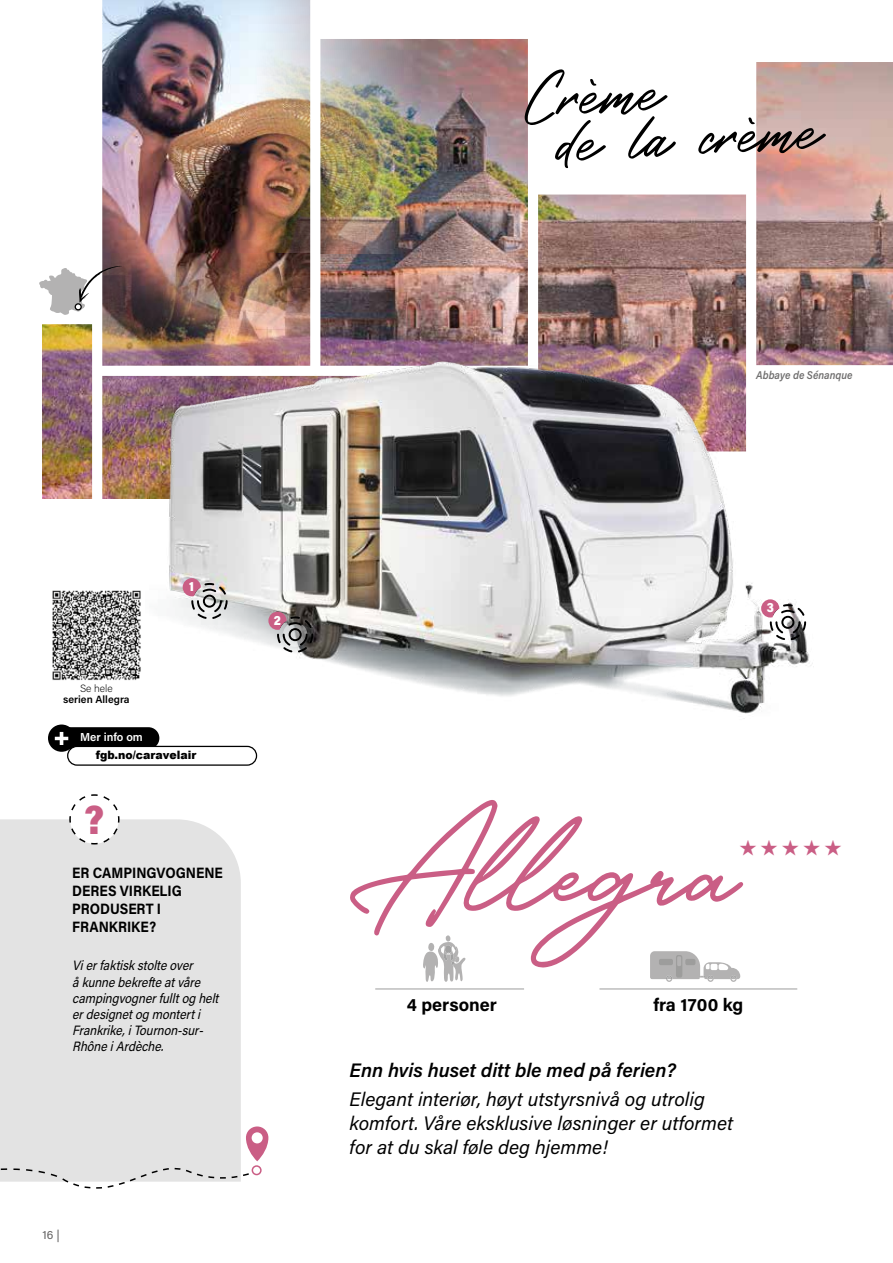
<style>
.page{position:relative;width:893px;height:1263px;background:#fff}
.page>*{position:absolute;margin:0;border:0;box-sizing:border-box;transform-origin:0 0}
.t1{font:108.6px "The Philadelphia Story";color:#ca5e85}
.t2{font:57.9px/46.8px "Roustel";color:#000}
.t3{font:900 41.1px "Acumin Pro";color:#ca5e85;scale:.9 1}
.t4{font:italic 19.5px/24px "Acumin Pro";color:#000}
.t5{font:italic 600 19.5px "Acumin Pro";color:#000}
.t6{font:700 18px "Acumin Pro";letter-spacing:.005em;color:#000}
.t7{font:700 15px/18px "Acumin Pro";color:#000;scale:.9 1}
.t8{font:italic 13.5px/16.2px "Acumin Pro";color:#000;scale:.9 1}
.t9{font:900 13.5px "Acumin Pro";color:#fff;scale:.9 1}
.t10{font:12px "Acumin Pro";color:#646363}
.t11{font:900 11.55px "Arial";color:#000;scale:.95 1}
.t12{font:600 11.55px "Acumin Pro";color:#fff}
.t13{font:italic 600 11.25px "Acumin Pro";color:#706f6f;scale:.9 1}
.t14{font:600 10.5px "Acumin Pro";color:#000}
.t15{font:200 10.5px "Acumin Pro";color:#000}
</style>
<div class="page">
<img style="left:42px;top:0;width:851px;height:499px">
<img style="left:123px;top:350px;width:705px;height:392px">
<svg style="left:183px;top:578px;width:45px;height:41px"></svg>
<svg style="left:268px;top:612px;width:45px;height:40px;background:#8d7f83"></svg>
<svg style="left:761px;top:599px;width:45px;height:41px"></svg>
<svg style="left:39px;top:266px;width:83px;height:49px"></svg>
<svg style="left:423px;top:935px;width:43px;height:47px"></svg>
<svg style="left:650px;top:951px;width:90px;height:31px"></svg>
<div style="left:0;top:819px;width:241px;height:307px;background:#e3e3e3"></div>
<svg style="left:0;top:1126px;width:268px;height:63px"></svg>
<div style="left:252px;top:1166px;width:9px;height:8px;background:#fff;border-radius:50%"></div>
<div style="left:252px;top:1165px;width:10px;height:10px;border:2px solid #ca5e85;border-radius:50%"></div>
<svg style="left:69px;top:794px;width:51px;height:51px"></svg>
<hr style="left:599px;top:988px;width:198px;height:1px;background:#9d9d9c">
<hr style="left:375px;top:988px;width:149px;height:1px;background:#9d9d9c">
<div style="left:53px;top:727px;width:106px;height:22px;background:#000;border-radius:11px"></div>
<div style="left:48px;top:724px;width:27px;height:28px;background:#000;border-radius:50%"></div>
<div style="left:68px;top:746px;width:189px;height:19px;background:#fff;border-radius:9px"></div>
<div style="left:67px;top:746px;width:190px;height:20px;border:1px solid #000;border-radius:9px"></div>
<svg style="left:55px;top:732px;width:13px;height:13px"></svg>
<img style="left:52px;top:587px;width:93px;height:96px">
<h2 class="t2" style="left:549px;top:70px;width:266px;text-indent:-29px;rotate:-3deg">Crème<br>de la crème</h2>
<p class="t13" style="left:756px;top:367px;width:108px">Abbaye de Sénanque</p>
<p class="t15" style="left:80px;top:681px;width:34px">Se hele</p>
<p class="t14" style="left:63px;top:692px;width:68px">serien Allegra</p>
<p class="t9" style="left:189px;top:577px;width:7px">1</p>
<p class="t12" style="left:80px;top:729px;width:64px">Mer info om</p>
<p class="t11" style="left:96px;top:746px;width:107px">fgb.no/caravelair</p>
<h3 class="t3" style="left:83px;top:791px;width:24px">?</h3>
<p class="t7" style="left:72px;top:863px;width:169px">ER CAMPINGVOGNENE<br>DERES VIRKELIG<br>PRODUSERT I<br>FRANKRIKE?</p>
<p class="t8" style="left:72px;top:957px;width:168px">Vierfaktiskstolteover åkunnebekrefteatvåre campingvognerfulltoghelt erdesignetogmonterti<br>Frankrike,iTournon-sur-<br>RhôneiArdèche.</p>
<p class="t9" style="left:274px;top:610px;width:9px">2</p>
<p class="t10" style="left:43px;top:1226px;width:19px">16 |</p>
<p class="t9" style="left:767px;top:598px;width:9px">3</p>
<h1 class="t1" style="left:350px;top:800px;width:389px">Allegra</h1>
<h3 class="t6" style="left:407px;top:992px;width:92px">4 personer</h3>
<h3 class="t6" style="left:653px;top:992px;width:91px">fra 1700 kg</h3>
<h3 class="t5" style="left:350px;top:1057px;width:328px">Enn hvis huset ditt ble med på ferien?</h3>
<h3 class="t4" style="left:350px;top:1086px;width:385px">Elegant interiør, høyt utstyrsnivå og utrolig komfort. Våre eksklusive løsninger er utformet for at du skal føle deg hjemme!</h3>
</div>
